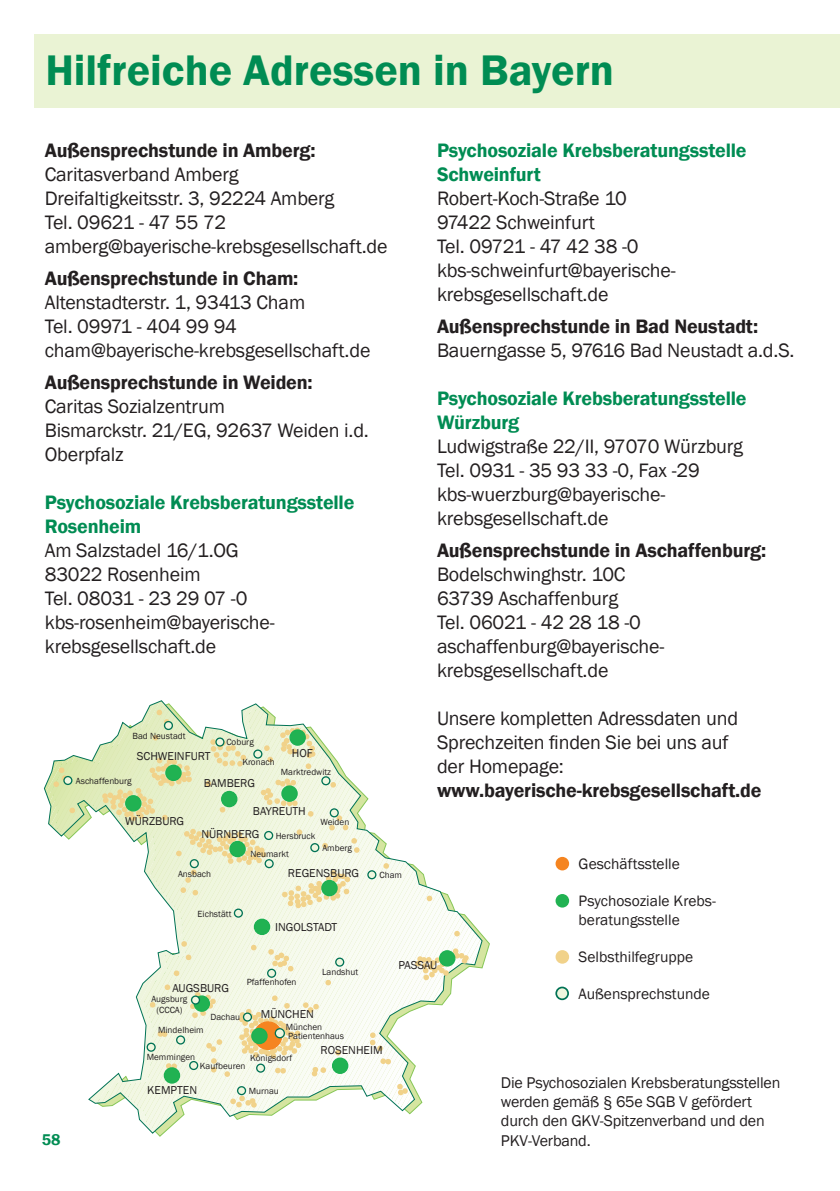
<style>
.page{position:relative;width:840px;height:1191px;background:#fff}
.page>*{position:absolute;margin:0;border:0;box-sizing:border-box;transform-origin:0 0}
.t1{font:600 44px "Franklin Gothic";color:#008c53}
.t2{font:20px/24px "Franklin Gothic";letter-spacing:-.01em;color:#231f20}
.t3{font:600 20px "Franklin Gothic";letter-spacing:-.01em;color:#231f20}
.t4{font:600 20px/24px "Franklin Gothic";letter-spacing:-.01em;color:#008c53}
.t5{font:16px/19.2px "Franklin Gothic";letter-spacing:-.01em;color:#231f20}
.t6{font:600 16px "Franklin Gothic";color:#008c53}
.t7{font:15.6px/18.6px "Franklin Gothic";color:#231f20}
.t8{font:12px "Franklin Gothic";color:#231f20}
.t9{font:11.8px/14.2px "Franklin Gothic";color:#231f20}
.t10{font:9.2px/9.2px "Franklin Gothic";color:#231f20}
</style>
<div class="page">
<div style="left:34px;top:34px;width:805px;height:74px;background:#eaf3d4"></div>
<svg style="left:44px;top:701px;width:438px;height:414px"></svg>
<div style="left:282px;top:786px;width:15px;height:15px;background:#21b252;border-radius:50%"></div>
<div style="left:281px;top:785px;width:16px;height:17px;border:1px solid #1cb152;border-radius:50%"></div>
<div style="left:221px;top:791px;width:16px;height:15px;background:#21b252;border-radius:50%"></div>
<div style="left:221px;top:791px;width:16px;height:16px;border:1px solid #1cb152;border-radius:50%"></div>
<div style="left:252px;top:1028px;width:15px;height:15px;background:#21b252;border-radius:50%"></div>
<div style="left:251px;top:1027px;width:16px;height:17px;border:1px solid #1cb152;border-radius:50%"></div>
<div style="left:332px;top:1058px;width:15px;height:15px;background:#21b252;border-radius:50%"></div>
<div style="left:332px;top:1057px;width:16px;height:17px;border:1px solid #1cb152;border-radius:50%"></div>
<div style="left:439px;top:950px;width:15px;height:16px;background:#21b252;border-radius:50%"></div>
<div style="left:439px;top:950px;width:16px;height:16px;border:1px solid #1cb152;border-radius:50%"></div>
<div style="left:243px;top:1013px;width:8px;height:8px;background:#eff6de;border-radius:50%"></div>
<div style="left:243px;top:1012px;width:9px;height:9px;border:1px solid #007255;border-radius:50%"></div>
<div style="left:191px;top:996px;width:8px;height:8px;background:#eff6de;border-radius:50%"></div>
<div style="left:191px;top:995px;width:9px;height:9px;border:1px solid #007255;border-radius:50%"></div>
<svg style="left:267px;top:969px;width:8px;height:8px"></svg>
<div style="left:267px;top:968px;width:9px;height:9px;border:1px solid #007255;border-radius:50%"></div>
<div style="left:335px;top:958px;width:8px;height:8px;background:#eff6de;border-radius:50%"></div>
<div style="left:335px;top:957px;width:9px;height:9px;border:1px solid #007255;border-radius:50%"></div>
<div style="left:190px;top:1061px;width:7px;height:8px;background:#eff6de;border-radius:50%"></div>
<div style="left:189px;top:1061px;width:9px;height:9px;border:1px solid #007255;border-radius:50%"></div>
<svg style="left:256px;top:1064px;width:8px;height:8px"></svg>
<div style="left:256px;top:1063px;width:9px;height:9px;border:1px solid #007255;border-radius:50%"></div>
<div style="left:237px;top:1086px;width:8px;height:8px;background:#eff6de;border-radius:50%"></div>
<div style="left:237px;top:1086px;width:9px;height:9px;border:1px solid #007255;border-radius:50%"></div>
<svg style="left:147px;top:1043px;width:8px;height:8px"></svg>
<div style="left:146px;top:1042px;width:10px;height:9px;border:1px solid #007255;border-radius:50%"></div>
<div style="left:176px;top:1036px;width:8px;height:8px;background:#eff6de;border-radius:50%"></div>
<div style="left:176px;top:1035px;width:9px;height:9px;border:1px solid #007255;border-radius:50%"></div>
<svg style="left:254px;top:750px;width:8px;height:8px"></svg>
<div style="left:253px;top:749px;width:9px;height:9px;border:1px solid #007255;border-radius:50%"></div>
<svg style="left:164px;top:721px;width:8px;height:8px"></svg>
<div style="left:164px;top:721px;width:9px;height:9px;border:1px solid #007255;border-radius:50%"></div>
<svg style="left:234px;top:909px;width:8px;height:8px"></svg>
<div style="left:234px;top:908px;width:9px;height:9px;border:1px solid #007255;border-radius:50%"></div>
<div style="left:311px;top:843px;width:7px;height:8px;background:#eff6de;border-radius:50%"></div>
<div style="left:310px;top:843px;width:9px;height:9px;border:1px solid #007255;border-radius:50%"></div>
<svg style="left:265px;top:859px;width:8px;height:8px"></svg>
<div style="left:264px;top:859px;width:9px;height:9px;border:1px solid #007255;border-radius:50%"></div>
<div style="left:64px;top:776px;width:8px;height:8px;background:#eff6de;border-radius:50%"></div>
<div style="left:63px;top:776px;width:9px;height:9px;border:1px solid #007255;border-radius:50%"></div>
<svg style="left:330px;top:809px;width:8px;height:7px"></svg>
<div style="left:329px;top:808px;width:9px;height:9px;border:1px solid #007255;border-radius:50%"></div>
<div style="left:190px;top:859px;width:8px;height:8px;background:#eff6de;border-radius:50%"></div>
<div style="left:190px;top:859px;width:9px;height:9px;border:1px solid #007255;border-radius:50%"></div>
<div style="left:264px;top:831px;width:8px;height:8px;background:#eff6de;border-radius:50%"></div>
<div style="left:264px;top:831px;width:9px;height:9px;border:1px solid #007255;border-radius:50%"></div>
<div style="left:368px;top:871px;width:7px;height:7px;background:#eff6de;border-radius:50%"></div>
<div style="left:367px;top:870px;width:9px;height:9px;border:1px solid #007255;border-radius:50%"></div>
<div style="left:322px;top:777px;width:7px;height:7px;background:#eff6de;border-radius:50%"></div>
<div style="left:321px;top:776px;width:9px;height:9px;border:1px solid #007255;border-radius:50%"></div>
<svg style="left:555px;top:856px;width:15px;height:145px"></svg>
<h1 class="t1" style="left:45px;top:43px;width:570px">Hilfreiche Adressen in Bayern</h1>
<p class="t3" style="left:45px;top:138px;width:272px">Außensprechstunde in Amberg:</p>
<p class="t2" style="left:45px;top:162px;width:344px">Caritasverband Amberg<br>Dreifaltigkeitsstr. 3, 92224 Amberg<br>Tel. 09621 - 47 55 72 amberg@bayerische-krebsgesellschaft.de</p>
<p class="t3" style="left:45px;top:266px;width:255px">Außensprechstunde in Cham:</p>
<p class="t2" style="left:45px;top:290px;width:327px">Altenstadterstr. 1, 93413 Cham<br>Tel. 09971 - 404 99 94 cham@bayerische-krebsgesellschaft.de</p>
<p class="t3" style="left:45px;top:370px;width:269px">Außensprechstunde in Weiden:</p>
<p class="t2" style="left:45px;top:394px;width:325px">Caritas Sozialzentrum<br>Bismarckstr. 21/EG, 92637 Weiden i.d.<br>Oberpfalz</p>
<p class="t4" style="left:45px;top:490px;width:311px">Psychosoziale Krebsberatungsstelle<br>Rosenheim</p>
<p class="t2" style="left:45px;top:538px;width:231px">Am Salzstadel 16/1.OG<br>83022 Rosenheim<br>Tel. 08031 - 23 29 07 -0 kbs-rosenheim@bayerische&shy;krebsgesellschaft.de</p>
<p class="t10" style="left:132px;top:731px;width:55px">Bad Neustadt</p>
<p class="t9" style="left:137px;top:749px;width:75px">SCHWEINFURT</p>
<p class="t10" style="left:226px;top:737px;width:29px">Coburg</p>
<p class="t10" style="left:242px;top:757px;width:34px">Kronach</p>
<p class="t9" style="left:292px;top:746px;width:22px">HOF</p>
<p class="t10" style="left:281px;top:767px;width:52px">Marktredwitz</p>
<p class="t10" style="left:76px;top:777px;width:57px">Aschaffenburg</p>
<p class="t9" style="left:125px;top:814px;width:61px">WÜRZBURG</p>
<p class="t9" style="left:204px;top:776px;width:53px">BAMBERG</p>
<p class="t9" style="left:253px;top:804px;width:54px">BAYREUTH</p>
<p class="t10" style="left:320px;top:817px;width:30px">Weiden</p>
<p class="t4" style="left:437px;top:138px;width:311px">Psychosoziale Krebsberatungsstelle<br>Schweinfurt</p>
<p class="t2" style="left:437px;top:186px;width:240px">Robert-Koch-Straße 10<br>97422 Schweinfurt<br>Tel. 09721 - 47 42 38 -0 kbs-schweinfurt@bayerische&shy;krebsgesellschaft.de</p>
<p class="t3" style="left:437px;top:314px;width:322px">Außensprechstunde in Bad Neustadt:</p>
<p class="t2" style="left:437px;top:338px;width:359px">Bauerngasse 5, 97616 Bad Neustadt a.d.S.</p>
<p class="t4" style="left:437px;top:386px;width:311px">Psychosoziale Krebsberatungsstelle<br>Würzburg</p>
<p class="t2" style="left:437px;top:434px;width:307px">Ludwigstraße 22/II, 97070 Würzburg<br>Tel. 0931 - 35 93 33 -0, Fax -29 kbs-wuerzburg@bayerische&shy;krebsgesellschaft.de</p>
<p class="t3" style="left:437px;top:538px;width:330px">Außensprechstunde in Aschaffenburg:</p>
<p class="t2" style="left:437px;top:562px;width:229px">Bodelschwinghstr. 10C<br>63739 Aschaffenburg<br>Tel. 06021 - 42 28 18 -0 aschaffenburg@bayerische&shy;krebsgesellschaft.de</p>
<p class="t2" style="left:437px;top:706px;width:302px">Unsere kompletten Adressdaten und<br>Sprechzeiten finden Sie bei uns auf der Homepage:</p>
<p class="t3" style="left:437px;top:778px;width:326px">www.bayerische-krebsgesellschaft.de</p>
<p class="t9" style="left:441px;top:729px;width:106px">Psychosoziale Krebs&shy;beratungsstelle</p>
<p class="t6" style="left:42px;top:1130px;width:20px">58</p>
<p class="t9" style="left:201px;top:826px;width:60px">NÜRNBERG</p>
<p class="t10" style="left:250px;top:827px;width:66px;line-height:18.2px;text-indent:25px">Hersbruck<br>Neumarkt</p>
<p class="t10" style="left:322px;top:843px;width:31px">Amberg</p>
<p class="t10" style="left:178px;top:869px;width:35px">Ansbach</p>
<p class="t10" style="left:197px;top:909px;width:35px">Eichstätt</p>
<p class="t9" style="left:172px;top:981px;width:58px">AUGSBURG</p>
<p class="t9" style="left:288px;top:866px;width:73px">REGENSBURG</p>
<p class="t9" style="left:275px;top:920px;width:64px">INGOLSTADT</p>
<p class="t10" style="left:246px;top:977px;width:51px">Pfaffenhofen</p>
<p class="t10" style="left:322px;top:967px;width:38px">Landshut</p>
<p class="t10" style="left:379px;top:870px;width:24px">Cham</p>
<p class="t9" style="left:398px;top:958px;width:40px">PASSAU</p>
<p class="t10" style="left:151px;top:994px;width:37px;line-height:10.4px;text-align:center">Augsburg (CCCA)</p>
<p class="t10" style="left:147px;top:1052px;width:50px">Memmingen</p>
<p class="t7" style="left:162px;top:1003px;width:79px">WÜRZBURG</p>
<p class="t9" style="left:261px;top:1006px;width:54px">MÜNCHEN</p>
<p class="t10" style="left:210px;top:1012px;width:31px">Dachau</p>
<p class="t7" style="left:262px;top:1020px;width:78px">NÜRNBERG</p>
<p class="t10" style="left:158px;top:1026px;width:47px">Mindelheim</p>
<p class="t10" style="left:285px;top:1022px;width:60px">München<br>Patientenhaus</p>
<p class="t9" style="left:320px;top:1043px;width:63px">ROSENHEIM</p>
<p class="t8" style="left:327px;top:1048px;width:52px">Neumarkt</p>
<p class="t10" style="left:250px;top:1053px;width:44px">Königsdorf</p>
<p class="t10" style="left:248px;top:1086px;width:32px">Murnau</p>
<p class="t10" style="left:200px;top:1061px;width:47px">Kaufbeuren</p>
<p class="t9" style="left:147px;top:1083px;width:51px">KEMPTEN</p>
<p class="t7" style="left:578px;top:854px;width:103px">Geschäftsstelle</p>
<p class="t7" style="left:578px;top:891px;width:139px">Psychosoziale Krebs&shy;beratungsstelle</p>
<p class="t7" style="left:578px;top:947px;width:116px">Selbsthilfegruppe</p>
<p class="t7" style="left:578px;top:984px;width:133px">Außensprechstunde</p>
<p class="t5" style="left:500px;top:1073px;width:281px">Die Psychosozialen Krebsberatungsstellen werden gemäß § 65e SGB V gefördert durch den GKV-Spitzenverband und den<br>PKV-Verband.</p>
<p class="t8" style="left:496px;top:1076px;width:31px">Cham</p>
</div>
